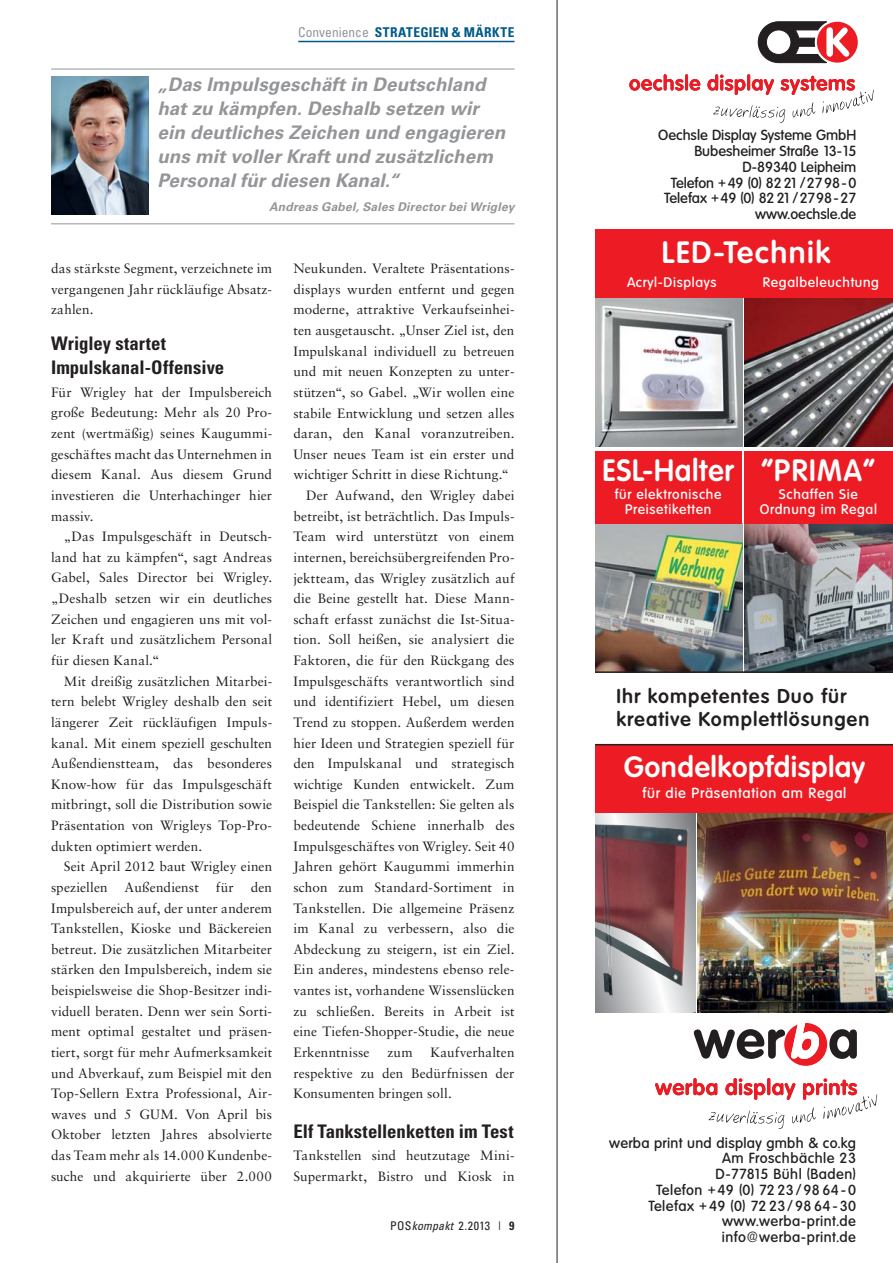
<style>
.page{position:relative;width:893px;height:1263px;background:#fff}
.page>*{position:absolute;margin:0;border:0;box-sizing:border-box;transform-origin:0 0}
.t1{font:600 30px "Volkswagen";letter-spacing:.05em;color:#fff}
.t2{font:600 30px "Volkswagen";letter-spacing:.025em;color:#fff;scale:.95 1}
.t3{font:600 30px "Volkswagen";letter-spacing:.05em;color:#fff;scale:.95 1}
.t4{font:600 28.5px "Volkswagen";letter-spacing:.015em;color:#fff}
.t5{font:600 19.5px/23.4px "Volkswagen";letter-spacing:.05em;color:#231f20}
.t6{font:italic 700 18.75px/24px "Univers LTCE";letter-spacing:.005em;color:#939598}
.t7{font:700 condensed 18.75px/24px "Univers";color:#231f20}
.t8{font:500 14.25px/15.8px "Volkswagen";letter-spacing:.035em;color:#231f20;text-align:right}
.t9{font:500 14.25px/15.8px "Volkswagen";color:#231f20;text-align:right}
.t10{font:500 14.25px "Volkswagen";letter-spacing:.05em;color:#fff}
.t11{font:13.5px/20.7px "Sabon LT Std";letter-spacing:.01em;color:#231f20;text-align:justify}
.t12{font:500 13.5px/15px "Volkswagen";letter-spacing:.05em;color:#fff;text-align:center}
.t13{font:700 condensed 13.5px "Univers";letter-spacing:.035em;color:#005a89}
.t14{font:italic 700 12px "Univers LTCE";letter-spacing:.02em;color:#939598}
.t15{font:condensed 12px "Univers";letter-spacing:.035em;color:#231f20}
.s1{font-weight:400;color:#939598}
.s2{font-style:italic}
.s3{font-weight:700}
</style>
<div class="page">
<hr style="left:298px;top:41px;width:216px;height:1px;background:#005a89">
<hr style="left:51px;top:69px;width:463px;height:1px;background:#939598">
<hr style="left:51px;top:223px;width:463px;height:1px;background:#939598">
<img style="left:51px;top:77px;width:98px;height:138px">
<svg style="left:595px;top:812px;width:102px;height:200px;background:#bdb9bb"></svg>
<img style="left:697px;top:812px;width:196px;height:200px">
<div style="left:817px;top:22px;width:41px;height:41px;background:#ed1c24;border-radius:50%"></div>
<svg style="left:758px;top:22px;width:91px;height:41px"></svg>
<svg style="left:629px;top:74px;width:71px;height:17px"></svg>
<svg style="left:707px;top:74px;width:167px;height:49px"></svg>
<svg style="left:694px;top:1023px;width:163px;height:43px"></svg>
<svg style="left:655px;top:1078px;width:222px;height:51px"></svg>
<img style="left:595px;top:298px;width:147px;height:149px">
<img style="left:744px;top:298px;width:149px;height:149px">
<div style="left:595px;top:230px;width:298px;height:68px;background:#ed1c24"></div>
<img style="left:595px;top:523px;width:147px;height:148px">
<img style="left:744px;top:523px;width:149px;height:148px">
<div style="left:595px;top:451px;width:147px;height:72px;background:#ed1c24"></div>
<div style="left:744px;top:451px;width:149px;height:72px;background:#ed1c24"></div>
<img style="left:595px;top:824px;width:93px;height:175px">
<div style="left:595px;top:744px;width:298px;height:68px;background:#ed1c24"></div>
<hr style="left:595px;top:671px;width:298px;height:2px;background:#231f20">
<hr style="left:595px;top:744px;width:298px;height:1px;background:#231f20">
<hr style="left:557px;top:0;width:1px;height:1263px;background:#231f20">
<p class="t13" style="left:298px;top:27px;width:218px"><span class="s1">Convenience</span> STRATEGIEN &amp; MÄRKTE</p>
<h3 class="t6" style="left:157px;top:74px;width:350px">„Das Impulsgeschäft in Deutschland hat zu kämpfen. Deshalb setzen wir ein deutliches Zeichen und engagieren uns mit voller Kraft und zusätzlichem Personal für diesen Kanal.“</h3>
<p class="t14" style="left:269px;top:202px;width:247px">Andreas Gabel, Sales Director bei Wrigley</p>
<p class="t11" style="left:51px;top:259px;width:223px">das stärkste Segment, verzeichnete im vergangenen Jahr rückläufige Absatz&shy;zahlen.</p>
<h3 class="t7" style="left:51px;top:333px;width:175px">Wrigley startet<br>Impulskanal-Offensive</h3>
<p class="t11" style="left:51px;top:382px;width:223px">Für Wrigley hat der Impulsbereich große Bedeutung: Mehr als 20 Pro&shy;zent (wertmäßig) seines Kaugummi&shy;geschäftes macht das Unternehmen in diesem Kanal. Aus diesem Grund investieren die Unterhachinger hier massiv.</p>
<p class="t11" style="left:51px;top:527px;width:223px;text-indent:13px">„Das Impulsgeschäft in Deutsch&shy;land hat zu kämpfen“, sagt Andreas Gabel, Sales Director bei Wrigley. „Deshalb setzen wir ein deutliches Zeichen und engagieren uns mit vol&shy;ler Kraft und zusätzlichem Personal für diesen Kanal.“</p>
<p class="t11" style="left:51px;top:671px;width:223px;text-indent:13px">Mit dreißig zusätzlichen Mitarbei&shy;tern belebt Wrigley deshalb den seit längerer Zeit rückläufigen Impuls&shy;kanal. Mit einem speziell geschulten Außendienstteam, das besonderes Know-how für das Impulsgeschäft mitbringt, soll die Distribution sowie Präsentation von Wrigleys Top-Pro&shy;dukten optimiert werden.</p>
<p class="t11" style="left:51px;top:857px;width:223px;text-indent:13px">Seit April 2012 baut Wrigley einen speziellen</p>
<p class="t11" style="left:51px;top:877px;width:223px;text-indent:200px">den Impulsbereich auf, der unter anderem Tankstellen, Kioske und Bäckereien betreut. Die zusätzlichen Mitarbeiter stärken den Impulsbereich, indem sie beispielsweise die Shop-Besitzer indi&shy;viduell beraten. Denn wer sein Sorti&shy;ment optimal gestaltet und präsen&shy;tiert, sorgt für mehr Aufmerksamkeit und Abverkauf, zum Beispiel mit den Top-Sellern Extra Professional, Air&shy;waves und 5 GUM. Von April bis Oktober letzten Jahres absolvierte das Team mehr als 14.000 Kundenbe&shy;suche und akquirierte über 2.000</p>
<p class="t11" style="left:125px;top:877px;width:76px">Außendienst</p>
<p class="t11" style="left:216px;top:877px;width:20px">für</p>
<p class="t11" style="left:293px;top:259px;width:223px">Neukunden. Veraltete Präsentations-</p>
<p class="t11" style="left:293px;top:279px;width:223px">displays wurden entfernt und gegen</p>
<p class="t11" style="left:293px;top:300px;width:223px">moderne, attraktive Verkaufseinhei-</p>
<p class="t11" style="left:293px;top:321px;width:223px">ten ausgetauscht. „Unser Ziel ist, den</p>
<p class="t11" style="left:293px;top:341px;width:223px">Impulskanal individuell zu betreuen</p>
<p class="t11" style="left:293px;top:362px;width:223px">und mit neuen Konzepten zu unter-</p>
<p class="t11" style="left:293px;top:383px;width:223px">stützen“, so Gabel. „Wir wollen eine</p>
<p class="t11" style="left:293px;top:403px;width:223px">stabile Entwicklung und setzen alles</p>
<p class="t11" style="left:293px;top:424px;width:223px">daran, den Kanal voranzutreiben.</p>
<p class="t11" style="left:293px;top:444px;width:223px">Unser neues Team ist ein erster und</p>
<p class="t11" style="left:293px;top:465px;width:217px">wichtiger Schritt in diese Richtung.“</p>
<p class="t11" style="left:306px;top:486px;width:210px">Der Aufwand, den Wrigley dabei</p>
<p class="t11" style="left:293px;top:506px;width:223px">betreibt, ist beträchtlich. Das Impuls-</p>
<p class="t11" style="left:293px;top:527px;width:223px">Team wird unterstützt von einem</p>
<p class="t11" style="left:293px;top:548px;width:223px">internen, bereichsübergreifenden Pro-</p>
<p class="t11" style="left:293px;top:568px;width:223px">jektteam, das Wrigley zusätzlich auf</p>
<p class="t11" style="left:293px;top:589px;width:223px">die Beine gestellt hat. Diese Mann-</p>
<p class="t11" style="left:293px;top:609px;width:223px">schaft erfasst zunächst die Ist-Situa-</p>
<p class="t11" style="left:293px;top:630px;width:223px">tion. Soll heißen, sie analysiert die</p>
<p class="t11" style="left:293px;top:651px;width:223px">Faktoren, die für den Rückgang des</p>
<p class="t11" style="left:293px;top:671px;width:223px">Impulsgeschäfts verantwortlich sind</p>
<p class="t11" style="left:293px;top:692px;width:223px">und identifiziert Hebel, um diesen</p>
<p class="t11" style="left:293px;top:713px;width:223px">Trend zu stoppen. Außerdem werden</p>
<p class="t11" style="left:293px;top:733px;width:223px">hier Ideen und Strategien speziell für</p>
<p class="t11" style="left:293px;top:754px;width:223px">den Impulskanal und strategisch</p>
<p class="t11" style="left:293px;top:774px;width:223px">wichtige Kunden entwickelt. Zum</p>
<p class="t11" style="left:293px;top:795px;width:222px">Beispiel die Tankstellen: Sie gelten als</p>
<p class="t11" style="left:293px;top:816px;width:223px">bedeutende Schiene innerhalb des</p>
<p class="t11" style="left:293px;top:836px;width:223px">Impulsgeschäftes von Wrigley. Seit 40</p>
<p class="t11" style="left:293px;top:857px;width:223px">Jahren gehört Kaugummi immerhin</p>
<p class="t11" style="left:293px;top:878px;width:223px">schon zum Standard-Sortiment in</p>
<p class="t11" style="left:293px;top:898px;width:223px">Tankstellen. Die allgemeine Präsenz</p>
<p class="t11" style="left:293px;top:919px;width:223px">im Kanal zu verbessern, also die</p>
<p class="t11" style="left:293px;top:939px;width:223px">Abdeckung zu steigern, ist ein Ziel.</p>
<p class="t11" style="left:293px;top:960px;width:223px">Ein anderes, mindestens ebenso rele-</p>
<p class="t11" style="left:293px;top:981px;width:223px">vantes ist, vorhandene Wissenslücken</p>
<p class="t11" style="left:293px;top:1001px;width:223px">zu schließen. Bereits in Arbeit ist</p>
<p class="t11" style="left:293px;top:1022px;width:223px">eine Tiefen-Shopper-Studie, die neue</p>
<p class="t11" style="left:293px;top:1043px;width:78px">Erkenntnisse</p>
<p class="t11" style="left:387px;top:1043px;width:27px">zum</p>
<p class="t11" style="left:293px;top:1043px;width:223px;text-indent:137px">Kaufverhalten respektive zu den Bedürfnissen der Konsumenten bringen soll.</p>
<h3 class="t7" style="left:293px;top:1121px;width:222px">Elf Tankstellenketten im Test</h3>
<p class="t11" style="left:293px;top:1146px;width:223px">Tankstellen sind heutzutage Mini-<br>Supermarkt, Bistro und Kiosk in</p>
<p class="t15" style="left:390px;top:1221px;width:126px">POS<span class="s2">kompakt</span> 2.2013 | <span class="s3">9</span></p>
<p class="t9" style="left:658px;top:128px;width:200px">Oechsle Display Systeme GmbH<br>Bubesheimer Straße 13-15<br>D-89340 Leipheim<br>Telefon +49 (0) 82 21/2798-0<br>Telefax +49 (0) 82 21/2798-27 www.oechsle.de</p>
<h1 class="t1" style="left:662px;top:238px;width:170px">LED-Technik</h1>
<p class="t12" style="left:627px;top:275px;width:91px">Acryl-Displays</p>
<p class="t12" style="left:763px;top:275px;width:118px">Regalbeleuchtung</p>
<h1 class="t2" style="left:603px;top:455px;width:140px">ESL-Halter</h1>
<p class="t12" style="left:615px;top:487px;width:108px">für elektronische<br>Preisetiketten</p>
<h1 class="t3" style="left:761px;top:455px;width:121px">“PRIMA”</h1>
<p class="t12" style="left:760px;top:487px;width:119px">Schaffen Sie<br>Ordnung im Regal</p>
<h3 class="t5" style="left:617px;top:685px;width:254px">Ihr kompetentes Duo für kreative Komplettlösungen</h3>
<h2 class="t4" style="left:624px;top:753px;width:243px">Gondelkopfdisplay</h2>
<p class="t10" style="left:643px;top:786px;width:205px">für die Präsentation am Regal</p>
<p class="t8" style="left:609px;top:1135px;width:248px">werba print und display gmbh &amp; co.kg<br>Am Froschbächle 23<br>D-77815 Bühl (Baden)<br>Telefon +49 (0) 72 23/98 64-0<br>Telefax +49 (0) 72 23/98 64-30 www.werba-print.de info@werba-print.de</p>
</div>
